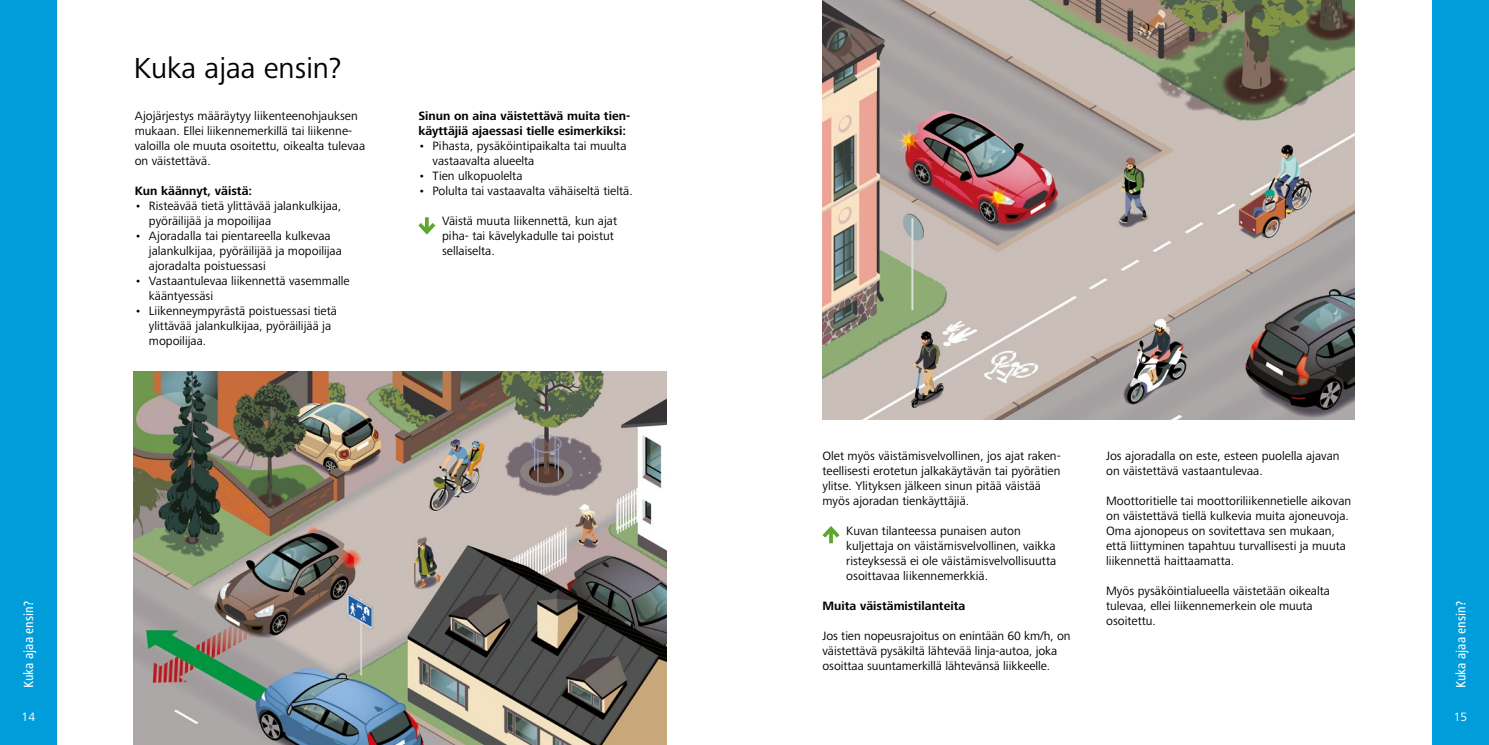
<style>
.page{position:relative;width:1489px;height:745px;background:#fff}
.page>*{position:absolute;margin:0;border:0;box-sizing:border-box;transform-origin:0 0}
.t1{font:30px "Frutiger Next Pro";color:#000}
.t2{font:500 condensed 13.75px "Frutiger Next Pro";color:#fff}
.t3{font:12.5px/15px "Frutiger Next Pro";color:#000}
.t4{font:700 12.5px/15px "Frutiger Next Pro";color:#000}
.t5{font:12.5px "Frutiger Next Pro";color:#fff}
</style>
<div class="page">
<div style="left:0;top:0;width:57px;height:744px;background:#009dda"></div>
<div style="left:1431px;top:0;width:57px;height:744px;background:#009dda"></div>
<img style="left:134px;top:371px;width:532px;height:373px">
<img style="left:822px;top:0;width:532px;height:419px">
<hr style="left:829px;top:528px;width:3px;height:15px;background:#5ca72c">
<svg style="left:822px;top:526px;width:18px;height:15px"></svg>
<svg style="left:418px;top:219px;width:18px;height:16px"></svg>
<h1 class="t1" style="left:134px;top:51px;width:209px">Kuka ajaa ensin?</h1>
<p class="t3" style="left:135px;top:108px;width:232px">Ajojärjestys määräytyy liikenteenohjauksen mukaan. Ellei liikennemerkillä tai liikenne&shy;valoilla ole muuta osoitettu, oikealta tulevaa on väistettävä.</p>
<p class="t4" style="left:135px;top:183px;width:119px">Kun käännyt, väistä:</p>
<p class="t3" style="left:149px;top:198px;width:194px;text-indent:-14px">• Risteävää tietä ylittävää jalankulkijaa, pyöräilijää ja mopoilijaa</p>
<p class="t3" style="left:149px;top:228px;width:194px;text-indent:-14px">• Ajoradalla tai pientareella kulkevaa jalankulkijaa, pyöräilijää ja mopoilijaa ajoradalta poistuessasi</p>
<p class="t3" style="left:149px;top:273px;width:202px;text-indent:-14px">• Vastaantulevaa liikennettä vasemmalle kääntyessäsi</p>
<p class="t3" style="left:149px;top:303px;width:190px;text-indent:-14px">• Liikenneympyrästä poistuessasi tietä ylittävää jalankulkijaa, pyöräilijää ja mopoilijaa.</p>
<p class="t4" style="left:418px;top:108px;width:213px">Sinun on aina väistettävä muita tien&shy;käyttäjiä ajaessasi tielle esimerkiksi:</p>
<p class="t3" style="left:432px;top:138px;width:195px;text-indent:-14px">• Pihasta, pysäköintipaikalta tai muulta vastaavalta alueelta</p>
<p class="t3" style="left:418px;top:168px;width:106px">• Tien ulkopuolelta</p>
<p class="t3" style="left:418px;top:183px;width:216px">• Polulta tai vastaavalta vähäiseltä tieltä.</p>
<p class="t3" style="left:442px;top:213px;width:176px">Väistä muuta liikennettä, kun ajat piha- tai kävelykadulle tai poistut sellaiselta.</p>
<p class="t3" style="left:1106px;top:447px;width:235px">Jos ajoradalla on este, esteen puolella ajavan on väistettävä vastaantulevaa.</p>
<p class="t3" style="left:1106px;top:492px;width:247px">Moottoritielle tai moottoriliikennetielle aikovan on väistettävä tiellä kulkevia muita ajoneuvoja.<br>Oma ajonopeus on sovitettava sen mukaan, että liittyminen tapahtuu turvallisesti ja muuta liikennettä haittaamatta.</p>
<p class="t3" style="left:1106px;top:582px;width:225px">Myös pysäköintialueella väistetään oikealta tulevaa, ellei liikennemerkein ole muuta osoitettu.</p>
<p class="t3" style="left:822px;top:447px;width:240px">Olet myös väistämisvelvollinen, jos ajat raken&shy;teellisesti erotetun jalkakäytävän tai pyörätien ylitse. Ylityksen jälkeen sinun pitää väistää myös ajoradan tienkäyttäjiä.</p>
<p class="t3" style="left:846px;top:522px;width:211px">Kuvan tilanteessa punaisen auton kuljettaja on väistämisvelvollinen, vaikka risteyksessä ei ole väistämisvelvollisuutta osoittavaa liikennemerkkiä.</p>
<p class="t4" style="left:822px;top:597px;width:144px">Muita väistämistilanteita</p>
<p class="t3" style="left:822px;top:627px;width:250px">Jos tien nopeusrajoitus on enintään 60 km/h, on väistettävä pysäkiltä lähtevää linja-autoa, joka osoittaa suuntamerkillä lähtevänsä liikkeelle.</p>
<p class="t2" style="left:21px;top:687px;width:88px;rotate:-90deg">Kuka ajaa ensin?</p>
<p class="t2" style="left:1452px;top:687px;width:88px;rotate:-90deg">Kuka ajaa ensin?</p>
<p class="t5" style="left:22px;top:709px;width:15px">14</p>
<p class="t5" style="left:1453px;top:709px;width:15px">15</p>
</div>
